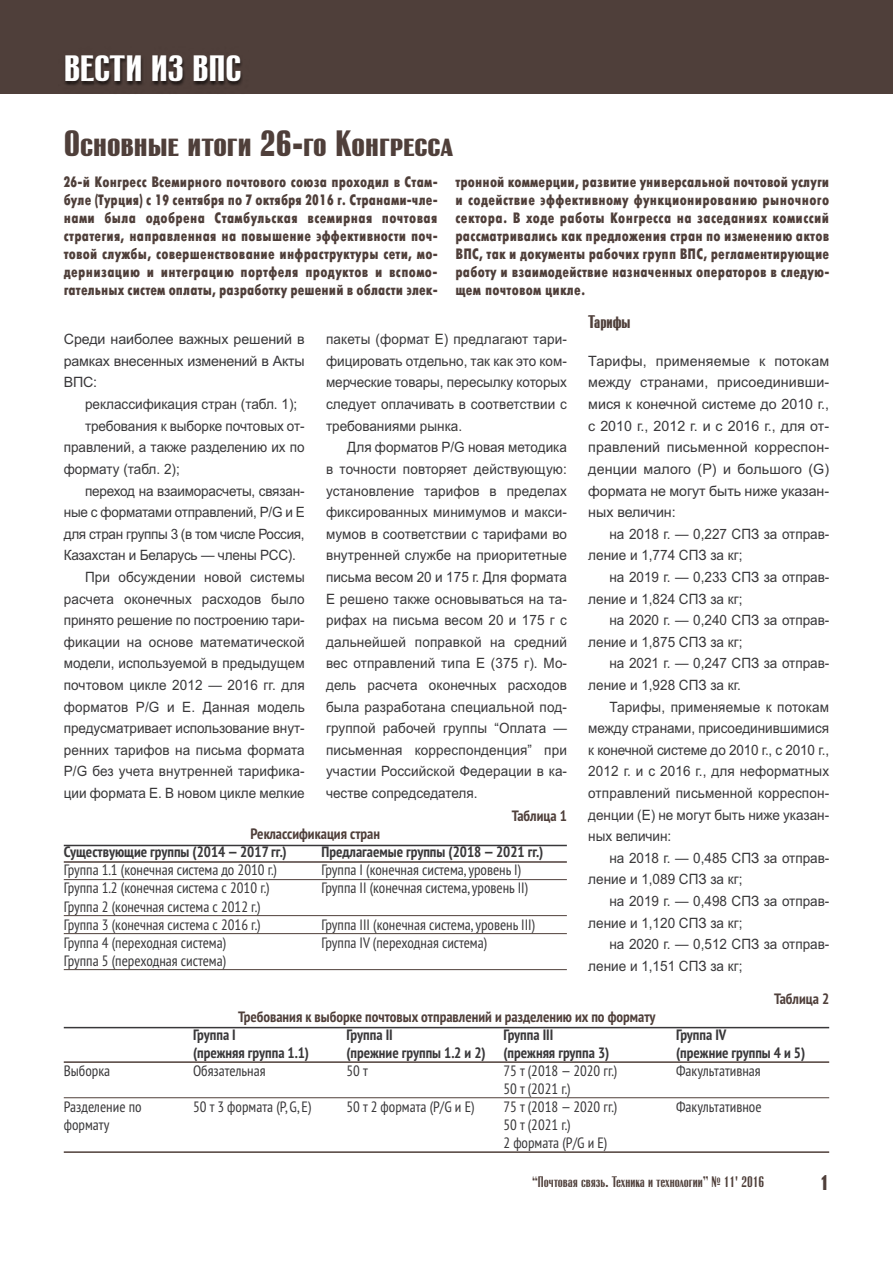
<style>
.page{position:relative;width:893px;height:1263px;background:#fff}
.page>*{position:absolute;margin:0;border:0;box-sizing:border-box;transform-origin:0 0}
.t1{font:700 36px "Rubrica Small Caps";color:#4f3f3a}
.t2{font:700 36px "Rubrica";color:#fff}
.t3{font:700 21px "Rubrica";color:#4f3f3a}
.t4{font:700 18px "Rubrica";color:#4f3f3a;scale:.9 1}
.t5{font:15px/18px "Futura Futuris X Cond C";letter-spacing:.01em;color:#4f3f3a;text-align:justify}
.t6{font:condensed 15px/18px "PT Sans";color:#39383a}
.t7{font:700 condensed 15px "PT Sans";color:#39383a}
.t8{font:700 condensed 15px "PT Sans";color:#4f3f3a}
.t9{font:15px "Rubrica";color:#4f3f3a}
.t10{font:14.25px/21.6px "Arial";color:#39383a;scale:.95 1}
.t11{font:14.25px/21.6px "Arial";color:#39383a;text-align:justify}
.t12{font:14.25px "Arial";letter-spacing:-.02em;color:#39383a;scale:.95 1}
</style>
<div class="page">
<div style="left:0;top:0;width:893px;height:94px;background:#4f3f3a"></div>
<img style="left:65px;top:57px;width:177px;height:29px">
<hr style="left:64px;top:845px;width:503px;height:1px;background:#39383a">
<hr style="left:64px;top:861px;width:503px;height:2px;background:#4f3f3a">
<hr style="left:64px;top:879px;width:503px;height:1px;background:#4f3f3a">
<hr style="left:64px;top:915px;width:503px;height:1px;background:#4f3f3a">
<hr style="left:64px;top:933px;width:503px;height:1px;background:#4f3f3a">
<hr style="left:64px;top:969px;width:503px;height:1px;background:#4f3f3a">
<hr style="left:64px;top:1027px;width:765px;height:1px;background:#39383a">
<hr style="left:64px;top:1061px;width:765px;height:2px;background:#4f3f3a">
<hr style="left:64px;top:1097px;width:765px;height:1px;background:#4f3f3a">
<hr style="left:64px;top:1151px;width:765px;height:2px;background:#4f3f3a">
<h1 class="t2" style="left:64px;top:56px;width:179px">ВЕСТИ ИЗ ВПС</h1>
<h1 class="t1" style="left:64px;top:123px;width:391px">Основные итоги 26-го Конгресса</h1>
<p class="t5" style="left:64px;top:173px;width:375px">26-й Конгресс Всемирного почтового союза проходил в Стам&shy;буле (Турция) с 19 сентября по 7 октября 2016 г. Странами-чле&shy;нами была одобрена Стамбульская всемирная почтовая стратегия, направленная на повышение эффективности поч&shy;товой службы, совершенствование инфраструктуры сети, мо&shy;дернизацию и интеграцию портфеля продуктов и вспомо&shy;гательных систем оплаты, разработку решений в области элек-</p>
<p class="t5" style="left:455px;top:173px;width:375px">тронной коммерции, развитие универсальной почтовой услуги и содействие эффективному функционированию рыночного сектора. В ходе работы Конгресса на заседаниях комиссий рассматривались как предложения стран по изменению актов ВПС, так и документы рабочих групп ВПС, регламентирующие работу и взаимодействие назначенных операторов в следую&shy;щем почтовом цикле.</p>
<p class="t11" style="left:64px;top:329px;width:242px">Среди наиболее важных решений в рамках внесенных изменений в Акты ВПС:</p>
<p class="t10" style="left:85px;top:393px;width:225px">реклассификация стран (табл. 1);</p>
<p class="t10" style="left:85px;top:415px;width:233px">требования к выборке почтовых от-</p>
<p class="t10" style="left:64px;top:437px;width:255px">правлений, а также разделению их по</p>
<p class="t10" style="left:64px;top:458px;width:124px">формату (табл. 2);</p>
<p class="t10" style="left:85px;top:480px;width:233px">переход на взаиморасчеты, связан-</p>
<p class="t10" style="left:64px;top:501px;width:255px">ные с форматами отправлений, P/G и E</p>
<p class="t12" style="left:64px;top:525px;width:255px">для стран группы 3 (в том числе Россия,</p>
<p class="t10" style="left:64px;top:545px;width:246px">Казахстан и Беларусь — члены РСС).</p>
<p class="t10" style="left:85px;top:566px;width:233px">При обсуждении новой системы</p>
<p class="t10" style="left:64px;top:588px;width:255px">расчета оконечных расходов было</p>
<p class="t10" style="left:64px;top:609px;width:255px">принято решение по построению тари-</p>
<p class="t10" style="left:64px;top:631px;width:255px">фикации на основе математической</p>
<p class="t10" style="left:64px;top:653px;width:255px">модели, используемой в предыдущем</p>
<p class="t10" style="left:64px;top:674px;width:255px">почтовом цикле 2012 — 2016 гг. для</p>
<p class="t10" style="left:64px;top:696px;width:255px">форматов P/G и E. Данная модель</p>
<p class="t10" style="left:64px;top:717px;width:255px">предусматривает использование внут-</p>
<p class="t10" style="left:64px;top:739px;width:255px">ренних тарифов на письма формата</p>
<p class="t10" style="left:64px;top:761px;width:255px">P/G без учета внутренней тарифика-</p>
<p class="t10" style="left:64px;top:782px;width:255px">ции формата E. В новом цикле мелкие</p>
<p class="t10" style="left:326px;top:329px;width:255px;text-align:justify">пакеты (формат E) предлагают тари&shy;фицировать отдельно, так как это ком&shy;мерческие товары, пересылку которых следует оплачивать в соответствии с требованиями рынка.</p>
<p class="t10" style="left:326px;top:437px;width:255px;text-align:justify;text-indent:21px">Для форматов P/G новая методика в точности повторяет действующую: установление тарифов в пределах фиксированных минимумов и макси&shy;мумов в соответствии с тарифами во внутренней службе на приоритетные письма весом 20 и 175 г. Для формата Е решено также основываться на та&shy;рифах на письма весом 20 и 175 г с дальнейшей поправкой на средний вес отправлений типа Е (375 г). Мо&shy;дель расчета оконечных расходов была разработана специальной под&shy;группой рабочей группы “Оплата — письменная корреспонденция” при участии Российской Федерации в ка&shy;честве сопредседателя.</p>
<p class="t8" style="left:512px;top:806px;width:57px">Таблица 1</p>
<p class="t8" style="left:251px;top:824px;width:131px">Реклассификация стран</p>
<p class="t7" style="left:64px;top:842px;width:224px">Существующие группы (2014 —2017 гг.)</p>
<p class="t7" style="left:322px;top:842px;width:223px">Предлагаемые группы (2018 —2021 гг.)</p>
<p class="t6" style="left:64px;top:861px;width:215px">Группа 1.1 (конечная система до 2010 г.)</p>
<p class="t6" style="left:322px;top:861px;width:201px">Группа I (конечная система,уровень I)</p>
<p class="t6" style="left:64px;top:879px;width:207px">Группа 1.2 (конечная система с 2010 г.)</p>
<p class="t6" style="left:322px;top:879px;width:208px">Группа II (конечная система,уровень II)</p>
<p class="t6" style="left:64px;top:897px;width:198px">Группа 2 (конечная система с 2012 г.)<br>Группа 3 (конечная система с 2016 г.)</p>
<p class="t6" style="left:322px;top:915px;width:215px">Группа III (конечная система,уровень III)</p>
<p class="t6" style="left:64px;top:933px;width:164px">Группа 4 (переходная система)</p>
<p class="t6" style="left:322px;top:933px;width:167px">Группа IV (переходная система)</p>
<p class="t6" style="left:64px;top:951px;width:164px">Группа 5 (переходная система)</p>
<p class="t4" style="left:588px;top:315px;width:48px">Тарифы</p>
<p class="t11" style="left:588px;top:350px;width:242px">Тарифы, применяемые к потокам между странами, присоединивши&shy;мися к конечной системе до 2010 г., с 2010 г., 2012 г. и с 2016 г., для от&shy;правлений письменной корреспон&shy;денции малого (Р) и большого (G) формата не могут быть ниже указан&shy;ных величин:</p>
<p class="t10" style="left:588px;top:523px;width:255px;text-indent:21px">на 2018 г. — 0,227 СПЗ за отправ&shy;ление и 1,774 СПЗ за кг;</p>
<p class="t10" style="left:588px;top:566px;width:255px;text-indent:21px">на 2019 г. — 0,233 СПЗ за отправ&shy;ление и 1,824 СПЗ за кг;</p>
<p class="t10" style="left:588px;top:609px;width:255px;text-indent:21px">на 2020 г. — 0,240 СПЗ за отправ&shy;ление и 1,875 СПЗ за кг;</p>
<p class="t10" style="left:588px;top:653px;width:255px;text-indent:21px">на 2021 г. — 0,247 СПЗ за отправ&shy;ление и 1,928 СПЗ за кг.</p>
<p class="t10" style="left:588px;top:696px;width:255px;text-align:justify;text-indent:21px">Тарифы, применяемые к потокам между странами, присоединившимися к конечной системе до 2010 г., с 2010 г., 2012 г. и с 2016 г., для неформатных отправлений письменной корреспон&shy;денции (Е) не могут быть ниже указан&shy;ных величин:</p>
<p class="t10" style="left:588px;top:847px;width:255px;text-indent:21px">на 2018 г. — 0,485 СПЗ за отправ&shy;ление и 1,089 СПЗ за кг;</p>
<p class="t10" style="left:588px;top:890px;width:255px;text-indent:21px">на 2019 г. — 0,498 СПЗ за отправ&shy;ление и 1,120 СПЗ за кг;</p>
<p class="t10" style="left:588px;top:933px;width:255px;text-indent:21px">на 2020 г. — 0,512 СПЗ за отправ&shy;ление и 1,151 СПЗ за кг;</p>
<p class="t8" style="left:774px;top:988px;width:57px">Таблица 2</p>
<p class="t8" style="left:238px;top:1006px;width:419px">Требования к выборке почтовых отправлений и разделению их по формату</p>
<p class="t7" style="left:193px;top:1024px;width:44px">Группа I</p>
<p class="t7" style="left:346px;top:1024px;width:48px">Группа II</p>
<p class="t7" style="left:503px;top:1024px;width:51px">Группа III</p>
<p class="t7" style="left:676px;top:1024px;width:52px">Группа IV</p>
<p class="t7" style="left:193px;top:1042px;width:117px">(прежняя группа 1.1)</p>
<p class="t7" style="left:346px;top:1042px;width:264px">(прежние группы 1.2 и 2) (прежняя группа 3)</p>
<p class="t7" style="left:676px;top:1042px;width:131px">(прежние группы 4 и 5)</p>
<p class="t6" style="left:64px;top:1061px;width:48px">Выборка</p>
<p class="t6" style="left:193px;top:1061px;width:74px">Обязательная</p>
<p class="t6" style="left:346px;top:1061px;width:23px">50т</p>
<p class="t6" style="left:503px;top:1061px;width:115px">75 т (2018 —2020 гг.)</p>
<p class="t6" style="left:676px;top:1061px;width:86px">Факультативная</p>
<p class="t6" style="left:503px;top:1079px;width:69px">50 т (2021 г.)</p>
<p class="t6" style="left:64px;top:1097px;width:79px">Разделение по</p>
<p class="t6" style="left:193px;top:1097px;width:120px">50 т 3 формата (P, G, E)</p>
<p class="t6" style="left:346px;top:1097px;width:130px">50 т 2 формата (P/G и E)</p>
<p class="t6" style="left:503px;top:1097px;width:115px">75 т (2018 —2020 гг.)</p>
<p class="t6" style="left:676px;top:1097px;width:87px">Факультативное</p>
<p class="t6" style="left:64px;top:1115px;width:47px">формату</p>
<p class="t6" style="left:503px;top:1115px;width:105px">50 т (2021 г.)<br>2 формата (P/G и E)</p>
<p class="t9" style="left:532px;top:1177px;width:234px">“Почтовая связь. Техника и технологии” № 11' 2016</p>
<h2 class="t3" style="left:820px;top:1174px;width:11px">1</h2>
</div>
